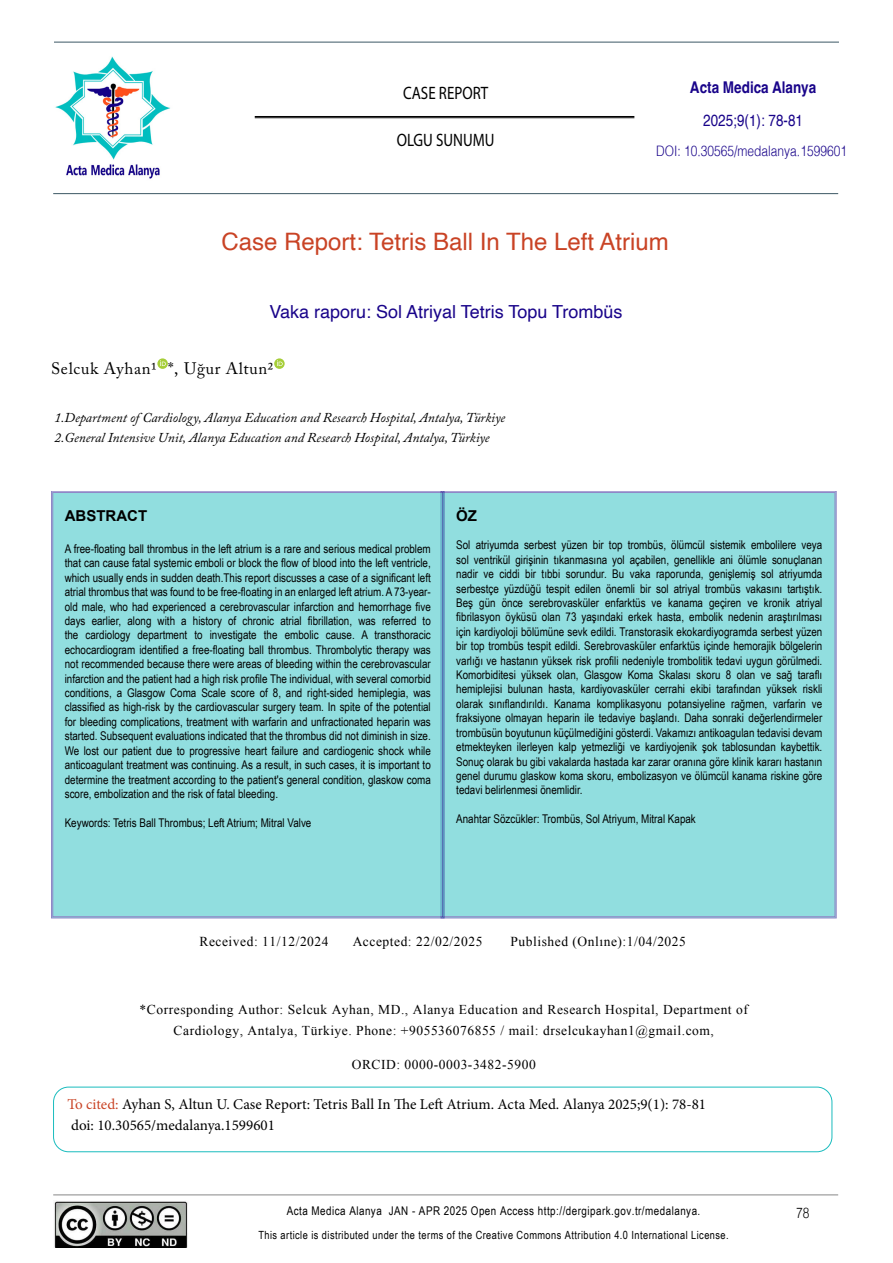
<style>
.page{position:relative;width:893px;height:1263px;background:#fff}
.page>*{position:absolute;margin:0;border:0;box-sizing:border-box;transform-origin:0 0}
.Ana_Başlık_Eng{font:24px "Helvetica";color:#c94325}
.t1{font:18px "Helvetica";color:#19048a}
.t2{font:18px "Myriad Pro";color:#000;scale:.83 1}
.Ana_Metin_Al__ActaMedica{font:16.5px "Adobe Caslon Pro";letter-spacing:.04em;color:#000}
.t3{font:700 16.2px "Helvetica";color:#19048a;scale:.83 1}
.t4{font:16.2px "Helvetica";color:#19048a;scale:.83 1}
.t5{font:15px "Minion Pro";color:#000}
.t6{font:700 15px "Arial";color:#000}
.t7{font:300 14.4px "Helv";color:#19048a;scale:.83 1}
.t8{font:300 14.4px "Helv";color:#000;scale:.83 1}
.Ana_Metin_Al__ActaMedica-2{font:13.65px "Times New Roman";letter-spacing:.04em;color:#000}
.Ana_Metin_Al__ActaMedica-3{font:13.5px/21px "Times New Roman";letter-spacing:.04em;color:#000;text-align:center}
.Kurumlar{font:italic 13.5px "Adobe Caslon Pro";color:#000}
.Özet_Metin_Al__ActaMedica{font:12px/14.4px "Arial Narrow";color:#000;text-align:justify}
.Özet_Metin_Al__ActaMedica-2{font:12px "Arial Narrow";letter-spacing:.04em;color:#000}
.t9{font:11.25px "Arial Narrow";letter-spacing:.04em;color:#000}
.s1{color:#c94325}
</style>
<div class="page">
<hr style="left:54px;top:42px;width:785px;height:1px;background:#3c5764">
<hr style="left:53px;top:193px;width:785px;height:1px;background:#3c5764">
<hr style="left:53px;top:1194px;width:785px;height:1px;background:#000">
<img style="left:55px;top:56px;width:115px;height:123px">
<hr style="left:255px;top:116px;width:379px;height:1px;background:#000">
<hr style="left:255px;top:117px;width:379px;height:1px;background:#000">
<div style="left:444px;top:491px;width:392px;height:427px;background:#91dedf"></div>
<div style="left:51px;top:491px;width:393px;height:427px;background:#91dedf"></div>
<img style="left:54px;top:1201px;width:134px;height:47px">
<div style="left:53px;top:1087px;width:779px;height:65px;border:1px solid #1abcbe;border-radius:15px"></div>
<svg style="left:157px;top:358px;width:11px;height:11px"></svg>
<svg style="left:160px;top:360px;width:6px;height:6px"></svg>
<svg style="left:274px;top:358px;width:11px;height:11px"></svg>
<svg style="left:277px;top:360px;width:6px;height:6px"></svg>
<p class="t2" style="left:403px;top:82px;width:104px">CASE REPORT</p>
<p class="t2" style="left:397px;top:129px;width:119px">OLGU SUNUMU</p>
<p class="t3" style="left:690px;top:78px;width:154px">Acta Medica Alanya</p>
<p class="t4" style="left:703px;top:107px;width:122px">2025;9(1): 78-81</p>
<p class="t7" style="left:656px;top:142px;width:231px">DOI: 10.30565/medalanya.1599601</p>
<p class="Ana_Başlık_Eng" style="left:221px;top:223px;width:449px">Case Report: Tetris Ball In The Left Atrium</p>
<p class="t1" style="left:269px;top:298px;width:355px">Vaka raporu: Sol Atriyal Tetris Topu Trombüs</p>
<p class="Ana_Metin_Al__ActaMedica" style="left:51px;top:359px;width:224px">Selcuk Ayhan1 *, Uğur Altun2</p>
<p class="Kurumlar" style="left:54px;top:410px;width:452px">1.Department of Cardiology, Alanya Education and Research Hospital, Antalya, Türkiye</p>
<p class="Kurumlar" style="left:54px;top:429px;width:437px">2.General Intensive Unit, Alanya Education and Research Hospital, Antalya, Türkiye</p>
<p class="t6" style="left:65px;top:505px;width:84px">ABSTRACT</p>
<p class="Özet_Metin_Al__ActaMedica" style="left:65px;top:541px;width:368px">A free-floating ball thrombus in the left atrium is a rare and serious medical problem that can cause fatal systemic emboli or block the flow of blood into the left ventricle, which usually ends in sudden death.This report discusses a case of a significant left atrial thrombus that was found to be free-floating in an enlarged left atrium. A 73-year&shy;old male, who had experienced a cerebrovascular infarction and hemorrhage five days earlier, along with a history of chronic atrial fibrillation, was referred to the cardiology department to investigate the embolic cause. A transthoracic echocardiogram identified a free-floating ball thrombus. Thrombolytic therapy was not recommended because there were areas of bleeding within the cerebrovascular infarction and the patient had a high risk profile The individual, with several comorbid conditions, a Glasgow Coma Scale score of 8, and right-sided hemiplegia, was classified as high-risk by the cardiovascular surgery team. In spite of the potential for bleeding complications, treatment with warfarin and unfractionated heparin was started. Subsequent evaluations indicated that the thrombus did not diminish in size.<br>We lost our patient due to progressive heart failure and cardiogenic shock while anticoagulant treatment was continuing. As a result, in such cases, it is important to determine the treatment according to the patient's general condition, glaskow coma score, embolization and the risk of fatal bleeding.</p>
<p class="Özet_Metin_Al__ActaMedica" style="left:65px;top:815px;width:248px">Keywords: Tetris Ball Thrombus; Left Atrium; Mitral Valve</p>
<p class="t6" style="left:456px;top:505px;width:22px">ÖZ</p>
<p class="Özet_Metin_Al__ActaMedica" style="left:456px;top:538px;width:368px">Sol atriyumda serbest yüzen bir top trombüs, ölümcül sistemik embolilere veya sol ventrikül girişinin tıkanmasına yol açabilen, genellikle ani ölümle sonuçlanan nadir ve ciddi bir tıbbi sorundur. Bu vaka raporunda, genişlemiş sol atriyumda serbestçe yüzdüğü tespit edilen önemli bir sol atriyal trombüs vakasını tartıştık.<br>Beş gün önce serebrovasküler enfarktüs ve kanama geçiren ve kronik atriyal fibrilasyon öyküsü olan 73 yaşındaki erkek hasta, embolik nedenin araştırılması için kardiyoloji bölümüne sevk edildi. Transtorasik ekokardiyogramda serbest yüzen bir top trombüs tespit edildi. Serebrovasküler enfarktüs içinde hemorajik bölgelerin varlığı ve hastanın yüksek risk profili nedeniyle trombolitik tedavi uygun görülmedi.<br>Komorbiditesi yüksek olan, Glasgow Koma Skalası skoru 8 olan ve sağ taraflı hemiplejisi bulunan hasta, kardiyovasküler cerrahi ekibi tarafından yüksek riskli olarak sınıflandırıldı. Kanama komplikasyonu potansiyeline rağmen, varfarin ve fraksiyone olmayan heparin ile tedaviye başlandı. Daha sonraki değerlendirmeler trombüsün boyutunun küçülmediğini gösterdi. Vakamızı antikoagulan tedavisi devam etmekteyken ilerleyen kalp yetmezliği ve kardiyojenik şok tablosundan kaybettik.<br>Sonuç olarak bu gibi vakalarda hastada kar zarar oranına göre klinik kararı hastanın genel durumu glaskow koma skoru, embolizasyon ve ölümcül kanama riskine göre tedavi belirlenmesi önemlidir.</p>
<p class="Özet_Metin_Al__ActaMedica" style="left:456px;top:811px;width:241px">Anahtar Sözcükler: Trombüs, Sol Atriyum, Mitral Kapak</p>
<p class="Ana_Metin_Al__ActaMedica-2" style="left:199px;top:932px;width:131px">Received: 11/12/2024</p>
<p class="Ana_Metin_Al__ActaMedica-2" style="left:353px;top:932px;width:131px">Accepted: 22/02/2025</p>
<p class="Ana_Metin_Al__ActaMedica-2" style="left:510px;top:932px;width:177px">Published (Onlıne):1/04/2025</p>
<p class="Ana_Metin_Al__ActaMedica-3" style="left:140px;top:998px;width:610px">*Corresponding Author: Selcuk Ayhan, MD., Alanya Education and Research Hospital, Department of<br>Cardiology, Antalya, Türkiye. Phone: +905536076855 / mail: drselcukayhan1@gmail.com,</p>
<p class="Ana_Metin_Al__ActaMedica-3" style="left:352px;top:1054px;width:186px">ORCID: 0000-0003-3482-5900</p>
<p class="t5" style="left:67px;top:1094px;width:640px"><span class="s1">To cited:</span> Ayhan S, Altun U. Case Report: Tetris Ball In The Left Atrium. Acta Med. Alanya 2025;9(1): 78-81</p>
<p class="t5" style="left:71px;top:1116px;width:205px">doi: 10.30565/medalanya.1599601</p>
<p class="Özet_Metin_Al__ActaMedica-2" style="left:287px;top:1202px;width:415px">Acta Medica Alanya JAN - APR 2025 Open Access http://dergipark.gov.tr/medalanya.</p>
<p class="t8" style="left:796px;top:1204px;width:18px">78</p>
<p class="t9" style="left:258px;top:1227px;width:472px">This article is distributed under the terms of the Creative Commons Attribution 4.0 International License.</p>
</div>
